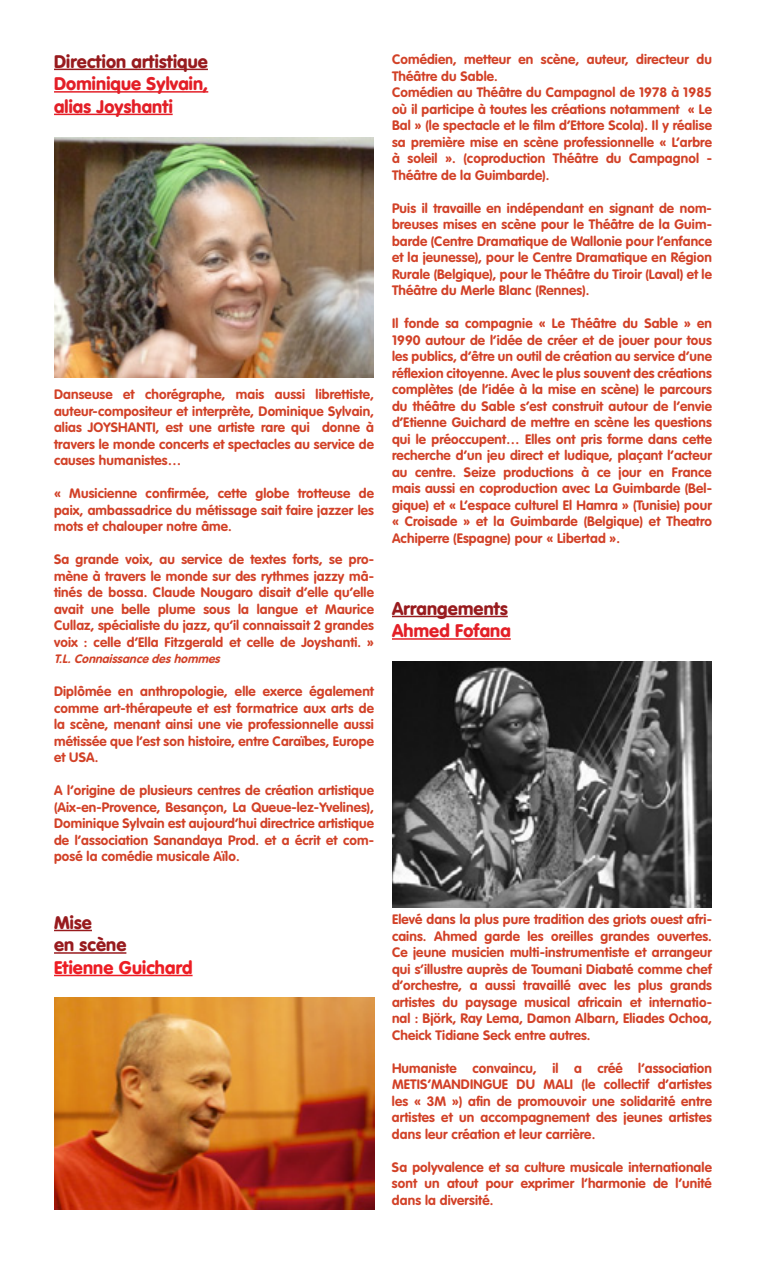
<style>
.page{position:relative;width:766px;height:1263px;background:#fff}
.page>*{position:absolute;margin:0;border:0;box-sizing:border-box;transform-origin:0 0}
.t1{font:900 18px/22.5px "VAG Rounded Std";letter-spacing:.01em;color:#981b1e}
.t2{font:900 18px/22.5px "VAG Rounded Std";letter-spacing:.01em;color:#e31f27}
.t3{font:900 18px "VAG Rounded Std";color:#ed1d24}
.t4{font:700 13.5px/16.5px "VAG Rounded Std";letter-spacing:.01em;color:#d24127;text-align:justify}
.t5{font:italic 700 12px "VAG Rounded Std";color:#d24127}
</style>
<div class="page">
<hr style="left:54px;top:69px;width:154px;height:1px;background:#981b1e">
<hr style="left:54px;top:91px;width:154px;height:2px;background:#e31f27">
<hr style="left:54px;top:114px;width:119px;height:1px;background:#e31f27">
<hr style="left:54px;top:930px;width:38px;height:1px;background:#981b1e">
<hr style="left:54px;top:952px;width:72px;height:2px;background:#981b1e">
<hr style="left:54px;top:975px;width:138px;height:1px;background:#ed1d24">
<hr style="left:392px;top:616px;width:115px;height:1px;background:#981b1e">
<hr style="left:392px;top:638px;width:118px;height:2px;background:#e31f27">
<img style="left:54px;top:997px;width:320px;height:212px">
<img style="left:54px;top:138px;width:320px;height:239px">
<img style="left:392px;top:661px;width:319px;height:247px">
<h1 class="t1" style="left:54px;top:51px;width:155px">Direction artistique</h1>
<h1 class="t2" style="left:54px;top:73px;width:156px">Dominique Sylvain, alias Joyshanti</h1>
<p class="t4" style="left:54px;top:387px;width:321px">Danseuse et chorégraphe, mais aussi librettiste, auteur-compositeur et interprète, Dominique Sylvain, alias JOYSHANTI</p>
<p class="t4" style="left:54px;top:420px;width:321px;text-indent:102px">, est une artiste rare qui donne à travers le monde concerts et spectacles au service de causes humanistes…</p>
<p class="t4" style="left:54px;top:486px;width:321px">« Musicienne confirmée, cette globe trotteuse de paix, ambassadrice du métissage sait faire jazzer les mots et chalouper notre âme.</p>
<p class="t4" style="left:54px;top:552px;width:321px">Sa grande voix, au service de textes forts, se pro&shy;mène à travers le monde sur des rythmes jazzy mâ&shy;tinés de bossa. Claude Nougaro disait d’elle qu’elle avait une belle plume sous la langue et Maurice Cullaz, spécialiste du jazz, qu’il connaissait 2 grandes voix : celle d’Ella Fitzgerald et celle de Joyshanti. »</p>
<p class="t5" style="left:54px;top:652px;width:171px">T.L.Connaissance deshommes</p>
<p class="t4" style="left:54px;top:684px;width:321px">Diplômée en anthropologie, elle exerce également comme art-thérapeute et est formatrice aux arts de la scène, menant ainsi une vie professionnelle aussi métissée que l’est son histoire, entre Caraïbes, Europe et USA</p>
<p class="t4" style="left:95px;top:750px;width:5px">.</p>
<p class="t4" style="left:54px;top:783px;width:321px">A l’origine de plusieurs centres de création artistique (Aix-en-Provence, Besançon, La Queue-lez-Yvelines), Dominique Sylvain est aujourd’hui directrice artistique de l’association Sanandaya Prod. et a écrit et com&shy;posé la comédie musicale Aïlo.</p>
<p class="t4" style="left:392px;top:52px;width:321px;text-align:left">Comédien, metteur en scène, auteur, directeur du Théâtre du Sable.<br>Comédien au Théâtre du Campagnol de 1978 à 1985 où il participe à toutes les créations notamment « Le Bal » (le spectacle et le film d’Ettore Scola). Il y réalise sa première mise en scène professionnelle « L’arbre à soleil ». (coproduction Théâtre du Campagnol - Théâtre de la Guimbarde).</p>
<p class="t4" style="left:392px;top:200px;width:321px">Puis il travaille en indépendant en signant de nom&shy;breuses mises en scène pour le Théâtre de la Guim&shy;barde (Centre Dramatique de Wallonie pour l’enfance et la jeunesse), pour le Centre Dramatique en Région Rurale (Belgique), pour le Théâtre du Tiroir (Laval) et le Théâtre du Merle Blanc (Rennes).</p>
<p class="t4" style="left:392px;top:316px;width:321px">Il fonde sa compagnie « Le Théâtre du Sable » en 1990 autour de l’idée de créer et de jouer pour tous les publics, d’être un outil de création au service d’une réflexion citoyenne. Avec le plus souvent des créations complètes (de l’idée à la mise en scène) le parcours du théâtre du Sable s’est construit autour de l’envie d’Etienne Guichard de mettre en scène les questions qui le préoccupent… Elles ont pris forme dans cette recherche d’un jeu direct et ludique, plaçant l’acteur au centre. Seize productions à ce jour en France mais aussi en coproduction avec La Guimbarde (Bel&shy;gique) et « L’espace culturel El Hamra » (Tunisie) pour « Croisade » et la Guimbarde (Belgique) et Theatro Achiperre (Espagne) pour « Libertad ».</p>
<h1 class="t1" style="left:392px;top:598px;width:117px">Arrangements</h1>
<h1 class="t2" style="left:392px;top:620px;width:120px">Ahmed Fofana</h1>
<h1 class="t1" style="left:54px;top:912px;width:74px">Mise<br>en scène</h1>
<h1 class="t3" style="left:54px;top:957px;width:140px">Etienne Guichard</h1>
<p class="t4" style="left:392px;top:911px;width:321px">Elevé dans la plus pure tradition des griots ouest afri&shy;cains. Ahmed garde les oreilles grandes ouvertes.<br>Ce jeune musicien multi-instrumentiste et arrangeur qui s’illustre auprès de Toumani Diabaté comme chef d’orchestre, a aussi travaillé avec les plus grands artistes du paysage musical africain et internatio&shy;nal : Björk, Ray Lema, Damon Albarn, Eliades Ochoa, Cheick Tidiane Seck entre autres.</p>
<p class="t4" style="left:392px;top:1060px;width:321px">Humaniste convaincu, il a créé l’association<br>METIS</p>
<p class="t4" style="left:392px;top:1076px;width:321px;text-indent:151px">MALI (le collectif d’artistes les « 3M ») afin de promouvoir une solidarité entre artistes et un accompagnement des jeunes artistes dans leur création et leur carrière.</p>
<p class="t4" style="left:392px;top:1159px;width:321px">Sa polyvalence et sa culture musicale internationale sont un atout pour exprimer l’harmonie de l’unité dans la diversité.</p>
<p class="t4" style="left:427px;top:1076px;width:13px">’MANDIN</p>
<p class="t4" style="left:482px;top:1076px;width:44px">GUE DU</p>
</div>
